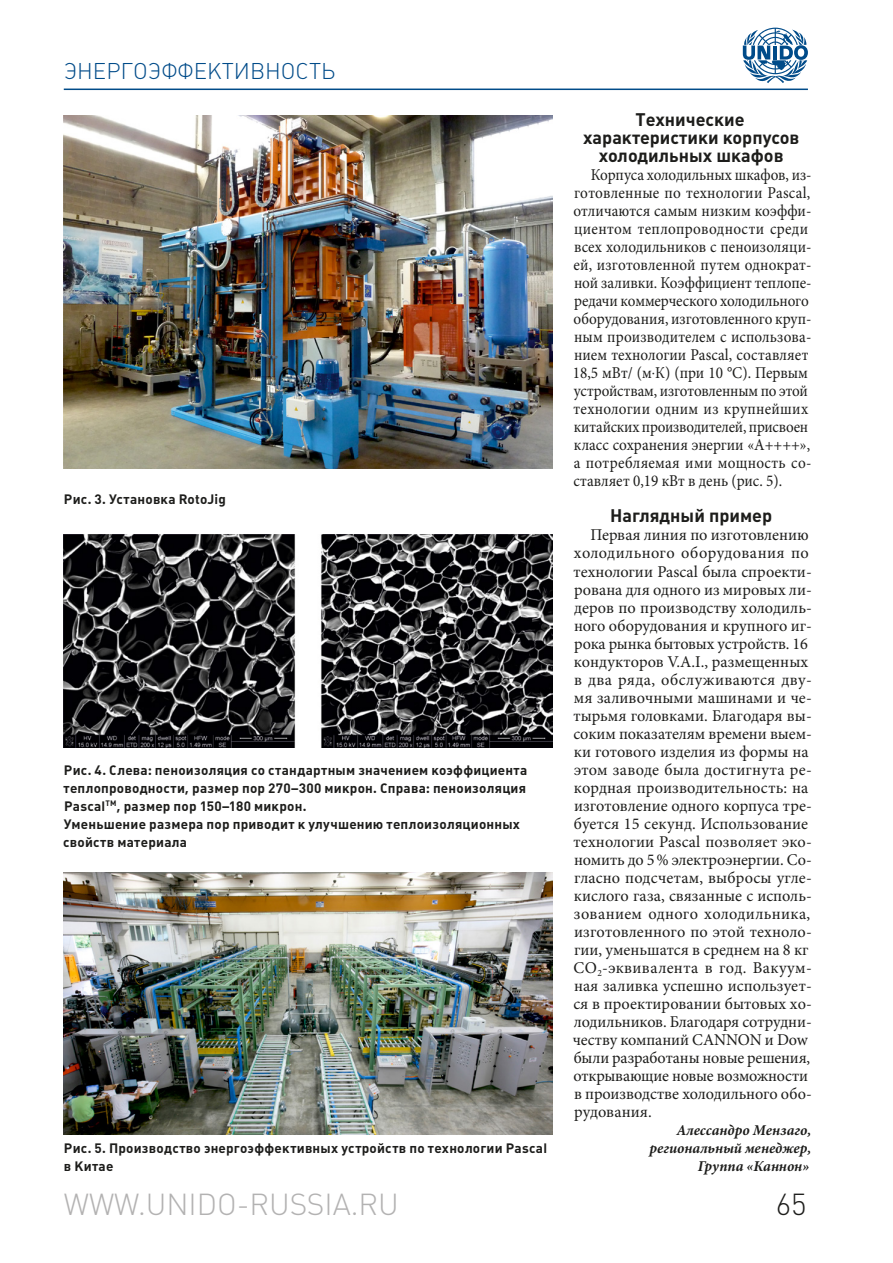
<style>
.page{position:relative;width:893px;height:1263px;background:#fff}
.page>*{position:absolute;margin:0;border:0;box-sizing:border-box;transform-origin:0 0}
.t1{font:30px "Plumb Light C";color:#b3b2b2}
.t2{font:30px "Plumb Light C";color:#1d1d1b}
.t3{font:22.5px "Plumb Light C";color:#004b89}
.t4{font:18px/18px "Plumb Bold C";color:#1d1d1b;text-align:center}
.t5{font:16.5px/18px "Minion Pro";letter-spacing:.005em;color:#1d1d1b}
.t6{font:16.5px/18px "Minion Pro";letter-spacing:.005em;color:#1d1d1b;scale:.92 1}
.t7{font:italic 700 15px/18px "Minion Pro";color:#1d1d1b;text-align:right}
.t8{font:13.5px/18px "Plumb Bold C";letter-spacing:.015em;color:#1d1d1b}
.s1{font-family:"Plumb Condensed"}
</style>
<div class="page">
<hr style="left:64px;top:89px;width:744px;height:1px;background:#004b89">
<img style="left:64px;top:116px;width:489px;height:352px">
<img style="left:64px;top:535px;width:489px;height:213px">
<img style="left:64px;top:873px;width:489px;height:261px">
<svg style="left:743px;top:28px;width:65px;height:55px"></svg>
<h2 class="t3" style="left:64px;top:58px;width:273px">ЭНЕРГОЭФФЕКТИВНОСТЬ</h2>
<p class="t4" style="left:583px;top:111px;width:218px">Технические характеристики корпусов холодильных шкафов</p>
<p class="t6" style="left:573px;top:166px;width:261px;text-indent:18px">Корпуса холодильных шкафов, из&shy;готовленные по технологии Pascal, отличаются самым низким коэффи&shy;циентом теплопроводности среди всех холодильников с пеноизоляци&shy;ей, изготовленной путем однократ&shy;ной заливки. Коэффициент теплопе&shy;редачи коммерческого холодильного оборудования, изготовленного круп&shy;ным производителем с использова&shy;нием технологии Pascal, составляет 18,5 мВт/ (м<span class="s1">·</span>К) (при 10 °C). Первым устройствам, изготовленным по этой технологии одним из крупнейших китайских производителей, присвоен класс сохранения энергии «A++++», а потребляемая ими мощность со&shy;ставляет 0,19 кВт в день (рис. 5).</p>
<p class="t4" style="left:610px;top:507px;width:164px">Наглядный пример</p>
<p class="t5" style="left:573px;top:526px;width:240px;text-indent:18px">Первая линия по изготовлению холодильного оборудования по технологии Pascal была спроекти&shy;рована для одного из мировых ли&shy;деров по производству холодиль&shy;ного оборудования и крупного иг&shy;рока рынка бытовых устройств. 16 кондукторов V.A.I., размещенных в два ряда, обслуживаются дву&shy;мя заливочными машинами и че&shy;тырьмя головками. Благодаря вы&shy;соким показателям времени выем&shy;ки готового изделия из формы на этом заводе была достигнута ре&shy;кордная производительность: на изготовление одного корпуса тре&shy;буется 15 секунд. Использование технологии Pascal позволяет эко&shy;номить до 5% электроэнергии. Со&shy;гласно подсчетам, выбросы угле&shy;кислого газа, связанные с исполь&shy;зованием одного холодильника, изготовленного по этой техноло&shy;гии, уменьшатся в среднем на 8 кг<br>СО <sub>2</sub>-эквивалента в год. Вакуум&shy;ная заливка успешно использует&shy;ся в проектировании бытовых хо&shy;лодильников. Благодаря сотрудни&shy;честву компаний CANNON и Dow были разработаны новые решения, открывающие новые возможности в производстве холодильного обо&shy;рудования.</p>
<p class="t7" style="left:649px;top:1120px;width:163px">Алессандро Мензаго, региональный менеджер,<br>Группа «Каннон»</p>
<p class="t8" style="left:64px;top:490px;width:164px">Рис. 3. Установка RotoJig</p>
<p class="t8" style="left:63px;top:760px;width:466px">Рис. 4. Слева: пеноизоляция со стандартным значением коэффициента теплопроводности, размер пор 270–300 микрон. Справа: пеноизоляция Pascal<sup>TM</sup>, размер пор 150–180 микрон.<br>Уменьшение размера пор приводит к улучшению теплоизоляционных свойств материала</p>
<p class="t8" style="left:64px;top:1138px;width:485px">Рис. 5. Производство энергоэффективных устройств по технологии Pascal в Китае</p>
<h1 class="t1" style="left:64px;top:1187px;width:26px">WWW</h1>
<h1 class="t1" style="left:138px;top:1187px;width:239px">.UNIDO-RUSSIA.RU</h1>
<h1 class="t2" style="left:776px;top:1187px;width:32px">65</h1>
</div>
